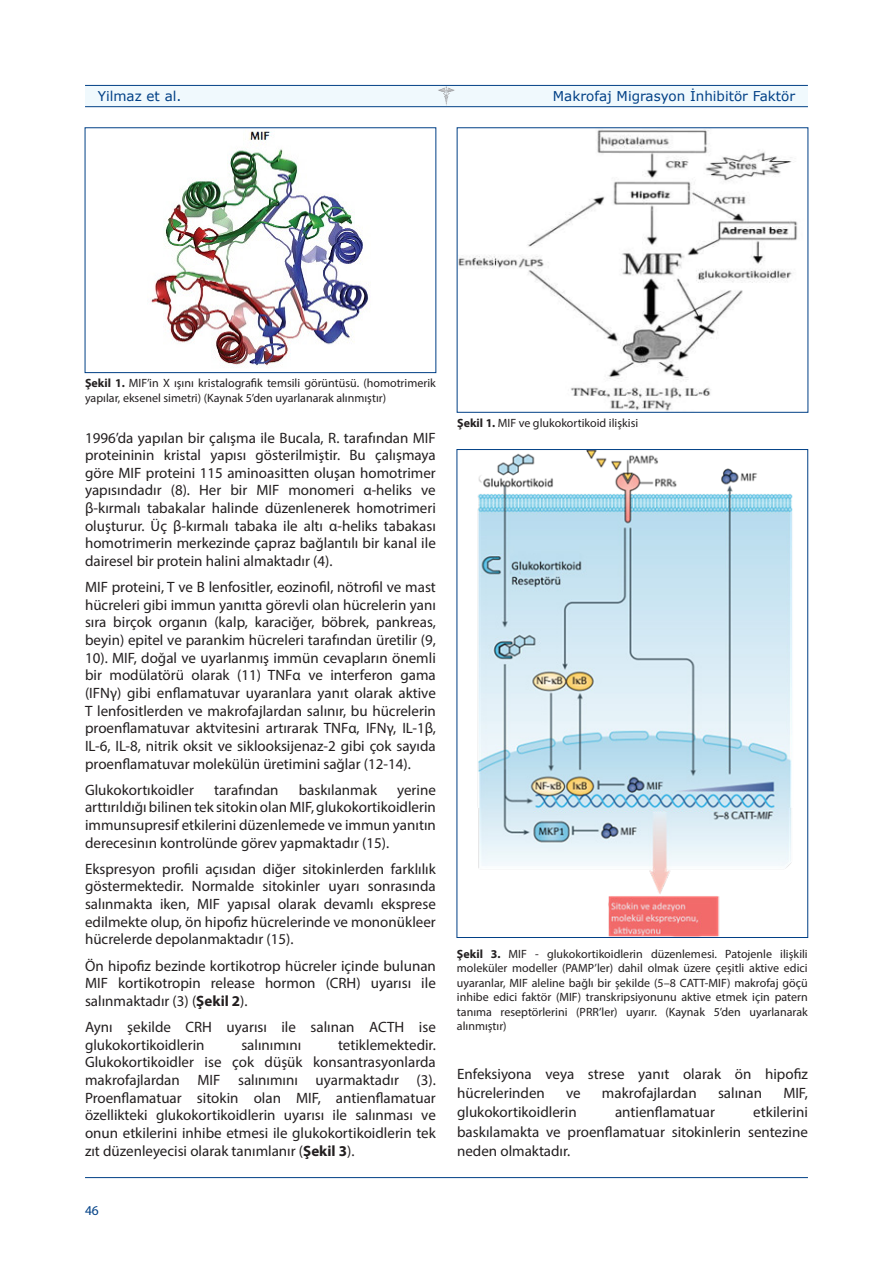
<style>
.page{position:relative;width:893px;height:1263px;background:#fff}
.page>*{position:absolute;margin:0;border:0;box-sizing:border-box;transform-origin:0 0}
.Ana_Metin{font:15px/17.7px "Myriad Pro";color:#231f20;text-align:justify}
.t1{font:13.5px "Verdana";color:#014086}
.t2{font:13.5px "Myriad Pro";color:#014086}
.Tablo_Metni{font:12px/14.4px "Myriad Pro";color:#231f20}
.s1{font-weight:700}
</style>
<div class="page">
<div style="left:85px;top:86px;width:723px;height:20px;background:#f0f9fd"></div>
<hr style="left:85px;top:85px;width:723px;height:1px;background:#014086">
<hr style="left:85px;top:106px;width:723px;height:1px;background:#014086">
<hr style="left:85px;top:1177px;width:723px;height:1px;background:#014086">
<img style="left:438px;top:86px;width:17px;height:20px">
<img style="left:151px;top:131px;width:218px;height:236px">
<img style="left:459px;top:130px;width:339px;height:280px">
<img style="left:477px;top:451px;width:316px;height:485px">
<p class="t1" style="left:98px;top:87px;width:85px">Yilmaz et al.</p>
<p class="t1" style="left:553px;top:87px;width:244px">Makrofaj Migrasyon İnhibitör Faktör</p>
<p class="Tablo_Metni" style="left:85px;top:376px;width:352px"><span class="s1">Şekil 1.</span> MIF’in X ışını kristalografik temsili görüntüsü. (homotrimerik yapılar, eksenel simetri) (Kaynak 5’den uyarlanarak alınmıştır)</p>
<p class="Ana_Metin" style="left:85px;top:428px;width:352px">1996’da yapılan bir çalışma ile Bucala, R. tarafından MIF proteininin kristal yapısı gösterilmiştir. Bu çalışmaya göre MIF proteini 115 aminoasitten oluşan homotrimer yapısındadır (8). Her bir MIF monomeri α-heliks ve β-kırmalı tabakalar halinde düzenlenerek homotrimeri oluşturur. Üç β-kırmalı tabaka ile altı α-heliks tabakası homotrimerin merkezinde çapraz bağlantılı bir kanal ile dairesel bir protein halini almaktadır (4).</p>
<p class="Ana_Metin" style="left:85px;top:578px;width:352px">MIF proteini, T ve B lenfositler, eozinofil, nötrofil ve mast hücreleri gibi immun yanıtta görevli olan hücrelerin yanı sıra birçok organın (kalp, karaciğer, böbrek, pankreas, beyin) epitel ve parankim hücreleri tarafından üretilir (9, 10). MIF, doğal ve uyarlanmış immün cevapların önemli bir modülatörü olarak (11) TNFα ve interferon gama (IFNγ) gibi enflamatuvar uyaranlara yanıt olarak aktive T lenfositlerden ve makrofajlardan salınır, bu hücrelerin proenflamatuvar aktvitesini artırarak TNFα, IFNγ, IL-1β, IL-6, IL-8, nitrik oksit ve siklooksijenaz-2 gibi çok sayıda proenflamatuvar molekülün üretimini sağlar (12-14).</p>
<p class="Ana_Metin" style="left:85px;top:781px;width:110px">Glukokortıkoidler</p>
<p class="Ana_Metin" style="left:214px;top:781px;width:66px">tarafından</p>
<p class="Ana_Metin" style="left:299px;top:781px;width:80px">baskılanmak</p>
<p class="Ana_Metin" style="left:85px;top:781px;width:352px;text-indent:312px">yerine arttırıldığı bilinen tek sitokin olan MIF, glukokortikoidlerin immunsupresif etkilerini düzenlemede ve immun yanıtın derecesinın kontrolünde görev yapmaktadır (15).</p>
<p class="Ana_Metin" style="left:85px;top:860px;width:352px">Ekspresyon profili açısıdan diğer sitokinlerden farklılık göstermektedir. Normalde sitokinler uyarı sonrasında salınmakta iken, MIF yapısal olarak devamlı eksprese edilmekte olup, ön hipofiz hücrelerinde ve mononükleer hücrelerde depolanmaktadır (15).</p>
<p class="Ana_Metin" style="left:85px;top:956px;width:352px">Ön hipofiz bezinde kortikotrop hücreler içinde bulunan MIF kortikotropin release hormon (CRH) uyarısı ile salınmaktadır (3) (<span class="s1">Şekil 2</span>).</p>
<p class="Ana_Metin" style="left:85px;top:1018px;width:352px">Aynı şekilde CRH uyarısı ile salınan ACTH ise glukokortikoidlerin</p>
<p class="Ana_Metin" style="left:85px;top:1035px;width:352px;text-indent:253px">tetiklemektedir.<br>Glukokortikoidler ise çok düşük konsantrasyonlarda makrofajlardan MIF salınımını uyarmaktadır (3).<br>Proenflamatuar sitokin olan MIF, antienflamatuar özellikteki glukokortikoidlerin uyarısı ile salınması ve onun etkilerini inhibe etmesi ile glukokortikoidlerin tek zıt düzenleyecisi olarak tanımlanır (<span class="s1">Şekil 3</span>).</p>
<p class="Ana_Metin" style="left:241px;top:1035px;width:61px">salınımını</p>
<p class="t2" style="left:85px;top:1202px;width:15px">46</p>
<p class="Tablo_Metni" style="left:457px;top:415px;width:183px"><span class="s1">Şekil 1.</span> MIF ve glukokortikoid ilişkisi</p>
<p class="Tablo_Metni" style="left:457px;top:946px;width:352px;text-align:justify"><span class="s1">Şekil 3.</span> MIF - glukokortikoidlerin düzenlemesi. Patojenle ilişkili moleküler modeller (PAMP’ler) dahil olmak üzere çeşitli aktive edici uyaranlar, MIF aleline bağlı bir şekilde (5–8 CATT-MIF) makrofaj göçü inhibe edici faktör (MIF) transkripsiyonunu aktive etmek için patern tanıma reseptörlerini (PRR’ler) uyarır. (Kaynak 5’den uyarlanarak alınmıştır)</p>
<p class="Ana_Metin" style="left:457px;top:1064px;width:352px;line-height:19.4px">Enfeksiyona veya strese yanıt olarak ön hipofiz hücrelerinden</p>
<p class="Ana_Metin" style="left:566px;top:1084px;width:16px">ve</p>
<p class="Ana_Metin" style="left:602px;top:1084px;width:96px">makrofajlardan</p>
<p class="Ana_Metin" style="left:718px;top:1084px;width:46px">salınan</p>
<p class="Ana_Metin" style="left:783px;top:1084px;width:26px">MIF,</p>
<p class="Ana_Metin" style="left:457px;top:1103px;width:121px">glukokortikoidlerin</p>
<p class="Ana_Metin" style="left:615px;top:1103px;width:101px">antienflamatuar</p>
<p class="Ana_Metin" style="left:457px;top:1102px;width:352px;line-height:19.4px;text-indent:296px">etkilerini baskılamakta ve proenflamatuar sitokinlerin sentezine neden olmaktadır.</p>
</div>
